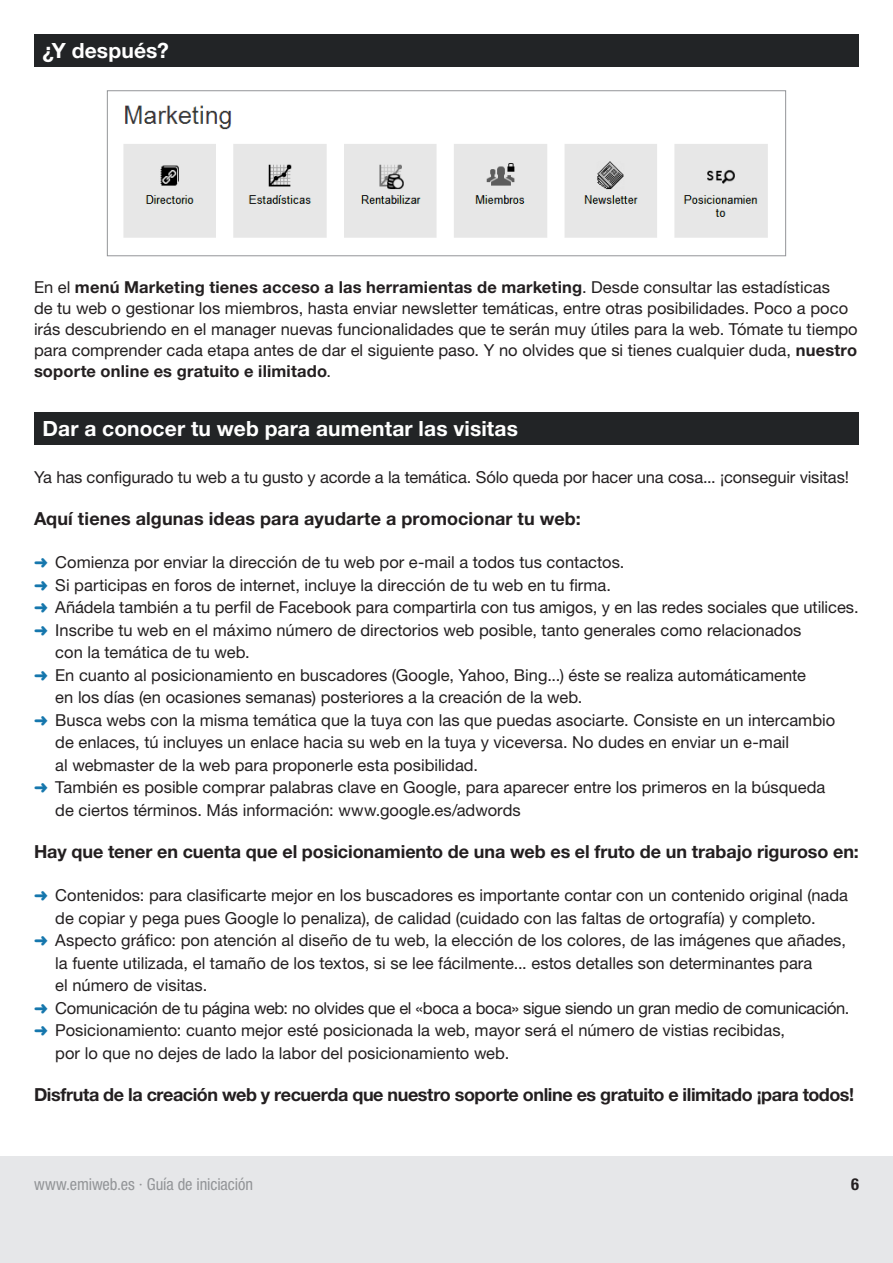
<style>
.page{position:relative;width:893px;height:1263px;background:#fff}
.page>*{position:absolute;margin:0;border:0;box-sizing:border-box;transform-origin:0 0}
.t1{font:700 21px "Helvetica Neue LT Std";letter-spacing:.005em;color:#fff}
.t2{font:700 18px "Helvetica Neue LT Std";letter-spacing:-.005em;color:#231f20}
.t3{font:700 18px "Helvetica Neue LT Std";letter-spacing:-.025em;color:#231f20}
.t4{font:16.5px/22.5px "Helvetica Neue LT Std";color:#231f20}
.t5{font:16.5px "Helvetica Neue LT Std";letter-spacing:-.02em;color:#231f20}
.t6{font:condensed 16.5px "Helvetica Neue LT Std";letter-spacing:-.005em;color:#939598}
.t7{font:700 condensed 16.5px "Helvetica Neue LT Std";color:#231f20}
.s1{font-weight:700}
.s2{color:#1677ad}
</style>
<div class="page">
<div style="left:0;top:1157px;width:893px;height:106px;background:#e6e7e9"></div>
<div style="left:34px;top:34px;width:825px;height:32px;background:#222426"></div>
<div style="left:34px;top:413px;width:825px;height:32px;background:#222426"></div>
<img style="left:123px;top:105px;width:645px;height:133px">
<div style="left:107px;top:90px;width:679px;height:166px;border:1px solid #939598"></div>
<p class="t1" style="left:43px;top:37px;width:128px">¿Y después?</p>
<p class="t4" style="left:34px;top:276px;width:825px;line-height:21px">En el <span class="s1">menú Marketing tienes acceso a las herramientas de marketing</span>. Desde consultar las estadísticas<br>de tu web o gestionar los miembros, hasta enviar newsletter temáticas, entre otras posibilidades. Poco a poco irás descubriendo en el manager nuevas funcionalidades que te serán muy útiles para la web. Tómate tu tiempo para comprender cada etapa antes de dar el siguiente paso. Y no olvides que si tienes cualquier duda, <span class="s1">nuestro soporte online es gratuito e ilimitado</span>.</p>
<p class="t1" style="left:43px;top:416px;width:477px">Dar a conocer tu web para aumentar las visitas</p>
<p class="t4" style="left:34px;top:465px;width:816px">Ya has configurado tu web a tu gusto y acorde a la temática. Sólo queda por hacer una cosa... ¡conseguir visitas!</p>
<p class="t2" style="left:34px;top:507px;width:548px">Aquí tienes algunas ideas para ayudarte a promocionar tu web:</p>
<p class="t4" style="left:34px;top:551px;width:592px"><span class="s2">➜</span> Comienza por enviar la dirección de tu web por e-mail a todos tus contactos.</p>
<p class="t4" style="left:34px;top:573px;width:579px"><span class="s2">➜</span> Si participas en foros de internet, incluye la dirección de tu web en tu firma.</p>
<p class="t4" style="left:34px;top:596px;width:826px"><span class="s2">➜</span> Añádela también a tu perfil de Facebook para compartirla con tus amigos, y en las redes sociales que utilices.</p>
<p class="t4" style="left:55px;top:618px;width:748px;text-indent:-21px"><span class="s2">➜</span> Inscribe tu web en el máximo número de directorios web posible, tanto generales como relacionados con la temática de tu web.</p>
<p class="t4" style="left:55px;top:663px;width:752px;text-indent:-21px"><span class="s2">➜</span> En cuanto al posicionamiento en buscadores (Google, Yahoo, Bing...) éste se realiza automáticamente en los días (en ocasiones semanas) posteriores a la creación de la web.</p>
<p class="t4" style="left:55px;top:708px;width:781px;text-indent:-21px"><span class="s2">➜</span> Busca webs con la misma temática que la tuya con las que puedas asociarte. Consiste en un intercambio de enlaces, tú incluyes un enlace hacia su web en la tuya y viceversa. No dudes en enviar un e-mail<br>al webmaster de la web para proponerle esta posibilidad.</p>
<p class="t4" style="left:55px;top:776px;width:772px;text-indent:-21px"><span class="s2">➜</span> También es posible comprar palabras clave en Google, para aparecer entre los primeros en la búsqueda de ciertos términos. Más información: www.google.es/adwords</p>
<p class="t2" style="left:34px;top:840px;width:826px">Hay que tener en cuenta que el posicionamiento de una web es el fruto de un trabajo riguroso en:</p>
<p class="t4" style="left:55px;top:884px;width:794px;text-indent:-21px"><span class="s2">➜</span> Contenidos: para clasificarte mejor en los buscadores es importante contar con un contenido original (nada de copiar y pega pues Google lo penaliza), de calidad (cuidado con las faltas de ortografía) y completo.</p>
<p class="t4" style="left:55px;top:929px;width:792px;text-indent:-21px"><span class="s2">➜</span> Aspecto gráfico: pon atención al diseño de tu web, la elección de los colores, de las imágenes que añades, la fuente utilizada, el tamaño de los textos, si se lee fácilmente... estos detalles son determinantes para<br>el número de visitas.</p>
<p class="t5" style="left:34px;top:998px;width:817px"><span class="s2">➜</span> Comunicación de tu página web: no olvides que el «boca a boca» sigue siendo un gran medio de comunicación.</p>
<p class="t4" style="left:55px;top:1019px;width:731px;text-indent:-21px"><span class="s2">➜</span> Posicionamiento: cuanto mejor esté posicionada la web, mayor será el número de vistias recibidas, por lo que no dejes de lado la labor del posicionamiento web.</p>
<p class="t3" style="left:34px;top:1083px;width:822px">Disfruta de la creación web y recuerda que nuestro soporte online es gratuito e ilimitado ¡para todos!</p>
<p class="t6" style="left:34px;top:1175px;width:220px">www.emiweb.es · Guía de iniciación</p>
<p class="t7" style="left:851px;top:1174px;width:9px">6</p>
</div>
